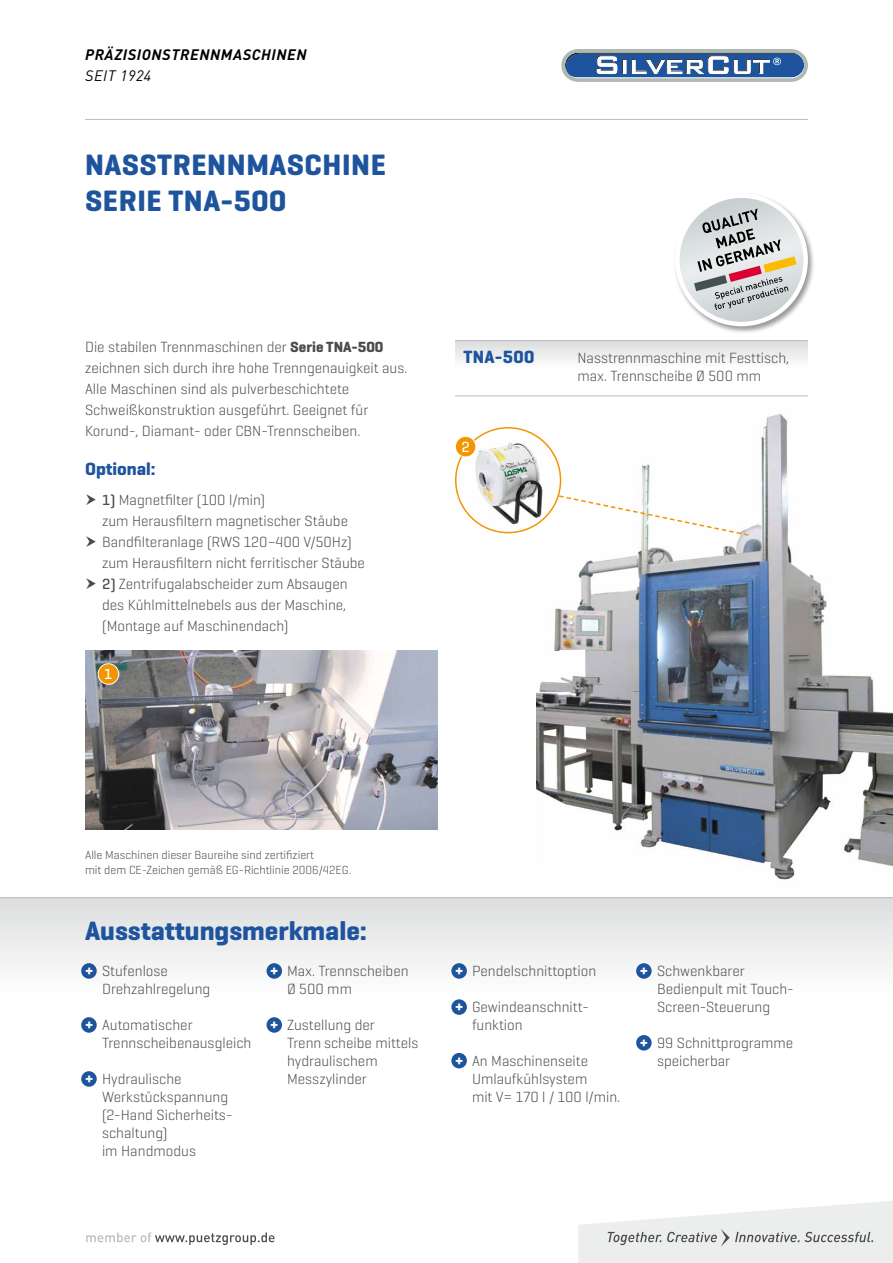
<style>
.page{position:relative;width:893px;height:1263px;background:#fff}
.page>*{position:absolute;margin:0;border:0;box-sizing:border-box;transform-origin:0 0}
.t1{font:700 30px/36px "Geogrotesque";letter-spacing:.02em;color:#1e549e}
.t2{font:700 27px "Geogrotesque";color:#1e549e}
.t3{font:700 18px "Geogrotesque";color:#1e549e}
.t4{font:300 15px/18px "Geogrotesque";color:#4b4b4d}
.t5{font:italic 700 15px "DIN Pro";letter-spacing:.04em;color:#000}
.t6{font:italic 15px "DIN Pro";letter-spacing:.035em;color:#000}
.t7{font:500 15px "Geogrotesque";color:#fff}
.t8{font:300 12px/15px "Geogrotesque";color:#4b4b4d}
.s1{font-weight:700}
.s2{font-weight:500}
.s3{font-weight:700;color:#fff}
</style>
<div class="page">
<svg style="left:86px;top:1232px;width:189px;height:13px"></svg>
<svg style="left:578px;top:1201px;width:315px;height:62px"></svg>
<hr style="left:85px;top:119px;width:723px;height:1px;background:#bbbdbe">
<svg style="left:561px;top:49px;width:247px;height:33px;background:#728fb1"></svg>
<img style="left:536px;top:413px;width:357px;height:467px">
<div style="left:0;top:897px;width:893px;height:128px;background:linear-gradient(to bottom,#dedfe0,#fff)"></div>
<hr style="left:0;top:897px;width:893px;height:1px;background:#bbbdbe">
<div style="left:81px;top:963px;width:16px;height:16px;background:#1e549e;border-radius:50%"></div>
<div style="left:266px;top:963px;width:16px;height:16px;background:#1e549e;border-radius:50%"></div>
<div style="left:451px;top:963px;width:16px;height:16px;background:#1e549e;border-radius:50%"></div>
<div style="left:636px;top:963px;width:16px;height:16px;background:#1e549e;border-radius:50%"></div>
<div style="left:636px;top:1035px;width:16px;height:15px;background:#1e549e;border-radius:50%"></div>
<div style="left:451px;top:999px;width:16px;height:16px;background:#1e549e;border-radius:50%"></div>
<div style="left:451px;top:1053px;width:16px;height:15px;background:#1e549e;border-radius:50%"></div>
<div style="left:266px;top:1017px;width:16px;height:16px;background:#1e549e;border-radius:50%"></div>
<div style="left:81px;top:1017px;width:16px;height:16px;background:#1e549e;border-radius:50%"></div>
<div style="left:81px;top:1071px;width:16px;height:16px;background:#1e549e;border-radius:50%"></div>
<img style="left:85px;top:651px;width:353px;height:178px">
<div style="left:98px;top:664px;width:21px;height:20px;background:#f39400;border-radius:50%"></div>
<div style="left:98px;top:663px;width:21px;height:22px;border:1px solid #fff;border-radius:50%"></div>
<div style="left:456px;top:428px;width:105px;height:105px;background:#fff;border-radius:50%"></div>
<img style="left:456px;top:439px;width:105px;height:90px">
<div style="left:455px;top:427px;width:106px;height:106px;border:2px solid #f39400;border-radius:50%"></div>
<svg style="left:557px;top:494px;width:193px;height:43px"></svg>
<div style="left:455px;top:436px;width:21px;height:21px;background:#f39400;border-radius:50%"></div>
<div style="left:455px;top:436px;width:21px;height:21px;border:1px solid #fff;border-radius:50%"></div>
<svg style="left:455px;top:341px;width:353px;height:20px"></svg>
<hr style="left:455px;top:395px;width:114px;height:1px;background:#bbbdbe">
<hr style="left:569px;top:395px;width:239px;height:1px;background:#bbbdbe">
<hr style="left:455px;top:340px;width:114px;height:1px;background:#bbbdbe">
<hr style="left:569px;top:340px;width:239px;height:1px;background:#bbbdbe">
<div style="left:673px;top:192px;width:142px;height:142px;background:#000;opacity:.4"></div>
<div style="left:675px;top:193px;width:133px;height:133px;background:#fff;border-radius:50%"></div>
<img style="left:680px;top:198px;width:123px;height:124px;border-radius:62px">
<svg style="left:694px;top:209px;width:102px;height:101px;background:#bfbcb9"></svg>
<p class="t5" style="left:85px;top:44px;width:223px">PRÄZISIONSTRENNMASCHINEN</p>
<p class="t6" style="left:85px;top:66px;width:68px">SEIT 1924</p>
<h1 class="t1" style="left:85px;top:147px;width:302px">NASSTRENNMASCHINE<br>SERIE TNA-500</h1>
<p class="t4" style="left:85px;top:336px;width:324px;line-height:21px">Die stabilen Trennmaschinen der <span class="s1">Serie TNA-500 </span>zeichnen sich durch ihre hohe Trenngenauigkeit aus.<br>Alle Maschinen sind als pulverbeschichtete Schweißkonstruktion ausgeführt. Geeignet für Korund-, Diamant- oder CBN-Trennscheiben.</p>
<p class="t3" style="left:85px;top:458px;width:72px">Optional:</p>
<p class="t4" style="left:102px;top:489px;width:264px;line-height:21px"><span class="s2">1)</span> Magnetfilter (100 l/min)<br>zum Herausfiltern magnetischer Stäube Bandfilteranlage (RWS 120–400 V/50Hz) zum Herausfiltern nicht ferritischer Stäube</p>
<p class="t4" style="left:102px;top:573px;width:247px;line-height:21px;text-align:justify"><span class="s2">2)</span> Zentrifugalabscheider zum Absaugen des Kühlmittelnebels aus der Maschine, (Montage auf Maschinendach)</p>
<p class="t7" style="left:104px;top:664px;width:10px">1</p>
<p class="t3" style="left:463px;top:346px;width:72px">TNA-500</p>
<p class="t4" style="left:577px;top:348px;width:213px">Nasstrennmaschine mit Festtisch, max. Trennscheibe Ø 500 mm</p>
<p class="t7" style="left:461px;top:437px;width:10px">2</p>
<p class="t8" style="left:85px;top:847px;width:268px">Alle Maschinen dieser Baureihe sind zertifiziert<br>mit dem CE-Zeichen gemäß EG-Richtlinie 2006/42EG.</p>
<h2 class="t2" style="left:85px;top:914px;width:283px">Ausstattungsmerkmale:</h2>
<p class="t4" style="left:102px;top:961px;width:110px;text-indent:-17px"><span class="s3">+</span> Stufenlose<br>Drehzahlregelung</p>
<p class="t4" style="left:102px;top:1015px;width:151px;text-indent:-17px"><span class="s3">+</span> Automatischer<br>Trennscheibenausgleich</p>
<p class="t4" style="left:102px;top:1069px;width:132px;text-indent:-17px"><span class="s3">+</span> Hydraulische<br>Werkstückspannung (2-Hand Sicherheits&shy;schaltung)<br>im Handmodus</p>
<p class="t4" style="left:287px;top:961px;width:123px;text-indent:-17px"><span class="s3">+</span> Max. Trennscheiben<br>Ø 500 mm</p>
<p class="t4" style="left:287px;top:1015px;width:133px;text-indent:-17px"><span class="s3">+</span> Zustellung der<br>Trenn scheibe mittels hydraulischem<br>Messzylinder</p>
<p class="t4" style="left:455px;top:961px;width:143px"><span class="s3">+</span> Pendelschnittoption</p>
<p class="t4" style="left:472px;top:997px;width:119px;text-indent:-17px"><span class="s3">+</span> Gewindeanschnitt&shy;funktion</p>
<p class="t4" style="left:472px;top:1051px;width:150px;text-indent:-17px"><span class="s3">+</span> An Maschinenseite<br>Umlaufkühlsystem<br>mit V= 170 l / 100 l/min.</p>
<p class="t4" style="left:657px;top:961px;width:138px;text-indent:-17px"><span class="s3">+</span> Schwenkbarer<br>Bedienpult mit Touch-<br>Screen-Steuerung</p>
<p class="t4" style="left:657px;top:1033px;width:138px;text-indent:-17px"><span class="s3">+</span> 99 Schnittprogramme speicherbar</p>
</div>
